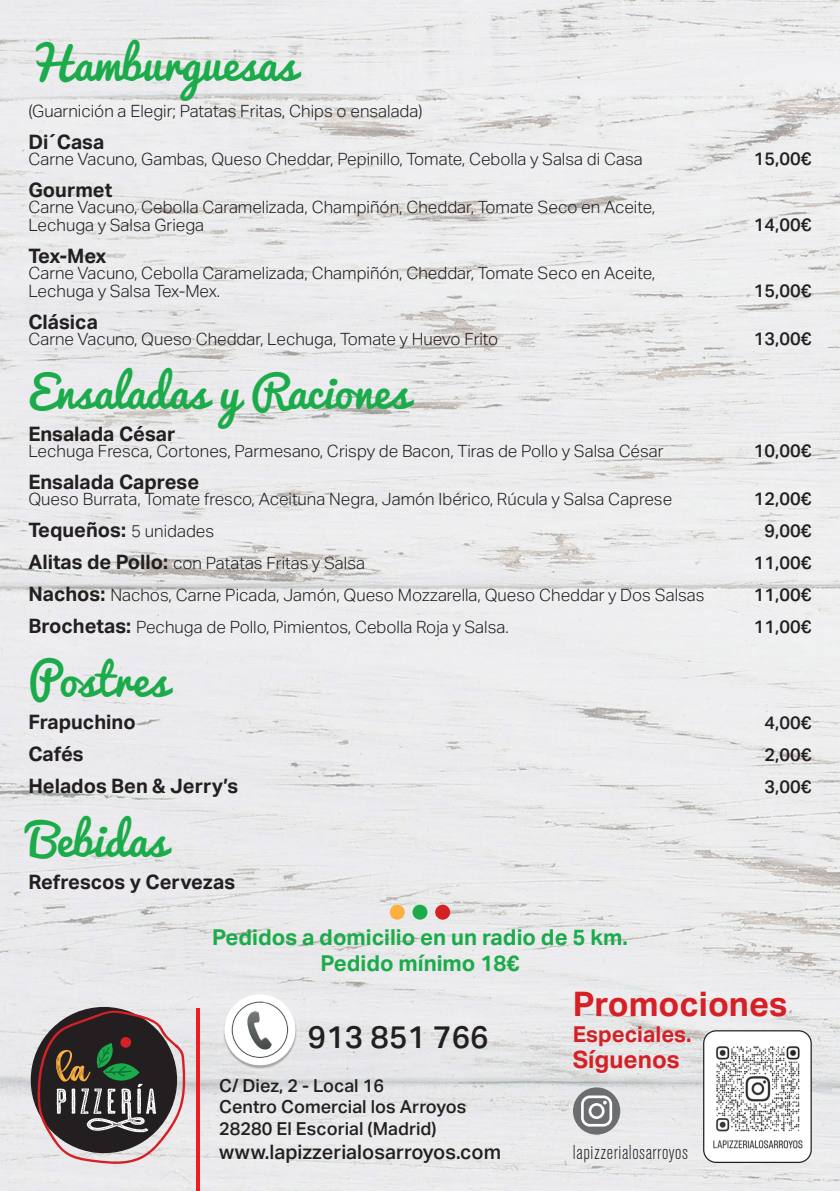
<style>
.page{position:relative;width:840px;height:1191px;background:#fff}
.page>*{position:absolute;margin:0;border:0;box-sizing:border-box;transform-origin:0 0}
.t1{font:44px "Pacifico";color:#1cab4a}
.t2{font:700 34px "Aktiv Grotesk";color:#d52026}
.t3{font:500 31.2px "Aktiv Grotesk";color:#231f20}
.t4{font:700 24px "Aktiv Grotesk";color:#d52026}
.t5{font:700 22px/26px "Aktiv Grotesk";color:#1cab4a;text-align:center}
.t6{font:700 22px "Aktiv Grotesk";color:#d52026}
.t7{font:700 20px "Aktiv Grotesk";color:#231f20}
.t8{font:500 20px "Aktiv Grotesk";color:#231f20}
.t9{font:300 condensed 20px "Akzidenz Grotesk BQ";letter-spacing:.03em;color:#231f20}
.t10{font:500 18px/21.6px "Aktiv Grotesk";color:#231f20}
.t11{font:300 17px/18px "Aktiv Grotesk";color:#231f20}
.s1{font-weight:300;font-size:17px}
.s2{font-weight:700;font-size:20px}
</style>
<div class="page">
<img style="left:0;top:0;width:839px;height:1191px">
<svg style="left:31px;top:1007px;width:154px;height:157px;background:#6f6764"></svg>
<div style="left:120px;top:1037px;width:11px;height:10px;background:#d52026;border-radius:50%"></div>
<img style="left:220px;top:992px;width:79px;height:78px">
<img style="left:228px;top:995px;width:64px;height:5px">
<img style="left:228px;top:996px;width:63px;height:4px">
<svg style="left:224px;top:1000px;width:71px;height:65px"></svg>
<hr style="left:196px;top:1009px;width:3px;height:182px;background:#ee1d23">
<svg style="left:572px;top:1087px;width:48px;height:47px"></svg>
<svg style="left:580px;top:1095px;width:31px;height:31px"></svg>
<div style="left:389px;top:904px;width:15px;height:15px;background:#fbb03f;border-radius:50%"></div>
<div style="left:412px;top:904px;width:15px;height:15px;background:#1cab4a;border-radius:50%"></div>
<div style="left:435px;top:904px;width:15px;height:15px;background:#d52026;border-radius:50%"></div>
<svg style="left:702px;top:1030px;width:109px;height:133px"></svg>
<h1 class="t1" style="left:28px;top:40px;width:269px">Hamburguesas</h1>
<p class="t11" style="left:28px;top:104px;width:395px">(Guarnición a Elegir; Patatas Fritas, Chips o ensalada)</p>
<p class="t7" style="left:28px;top:135px;width:77px">Di´Casa</p>
<p class="t11" style="left:28px;top:152px;width:615px">Carne Vacuno, Gambas, Queso Cheddar, Pepinillo, Tomate, Cebolla y Salsa di Casa</p>
<p class="t10" style="left:753px;top:148px;width:59px">15,00€</p>
<p class="t7" style="left:28px;top:183px;width:85px">Gourmet</p>
<p class="t11" style="left:28px;top:200px;width:628px">Carne Vacuno, Cebolla Caramelizada, Champiñón, Cheddar, Tomate Seco en Aceite,<br>Lechuga y Salsa Griega</p>
<p class="t10" style="left:753px;top:214px;width:59px">14,00€</p>
<p class="t7" style="left:28px;top:249px;width:80px">Tex-Mex</p>
<p class="t11" style="left:28px;top:266px;width:628px">Carne Vacuno, Cebolla Caramelizada, Champiñón, Cheddar, Tomate Seco en Aceite,<br>Lechuga y Salsa Tex-Mex.</p>
<p class="t10" style="left:753px;top:280px;width:59px">15,00€</p>
<p class="t7" style="left:28px;top:315px;width:71px">Clásica</p>
<p class="t11" style="left:28px;top:332px;width:471px">Carne Vacuno, Queso Cheddar, Lechuga, Tomate y Huevo Frito</p>
<p class="t10" style="left:753px;top:328px;width:59px">13,00€</p>
<h1 class="t1" style="left:28px;top:368px;width:382px">Ensaladas y Raciones</h1>
<p class="t7" style="left:28px;top:427px;width:148px">Ensalada César</p>
<p class="t11" style="left:28px;top:444px;width:636px">Lechuga Fresca, Cortones, Parmesano, Crispy de Bacon, Tiras de Pollo y Salsa César</p>
<p class="t10" style="left:753px;top:440px;width:59px">10,00€</p>
<p class="t7" style="left:28px;top:475px;width:172px">Ensalada Caprese</p>
<p class="t11" style="left:28px;top:492px;width:645px">Queso Burrata, Tomate fresco, Aceituna Negra, Jamón Ibérico, Rúcula y Salsa Caprese</p>
<p class="t10" style="left:753px;top:488px;width:59px">12,00€</p>
<p class="t7" style="left:28px;top:523px;width:187px">Tequeños: <span class="s1">5 unidades</span></p>
<p class="t10" style="left:764px;top:520px;width:48px">9,00€</p>
<p class="t11" style="left:28px;top:556px;width:338px"><span class="s2">Alitas de Pollo:</span> con Patatas Fritas y Salsa</p>
<p class="t10" style="left:753px;top:552px;width:59px">11,00€</p>
<p class="t11" style="left:28px;top:588px;width:677px"><span class="s2">Nachos:</span> Nachos, Carne Picada, Jamón, Queso Mozzarella, Queso Cheddar y Dos Salsas</p>
<p class="t10" style="left:753px;top:584px;width:59px">11,00€</p>
<p class="t11" style="left:28px;top:620px;width:481px"><span class="s2">Brochetas:</span> Pechuga de Pollo, Pimientos, Cebolla Roja y Salsa.</p>
<p class="t10" style="left:753px;top:616px;width:59px">11,00€</p>
<h1 class="t1" style="left:28px;top:656px;width:141px">Postres</h1>
<p class="t7" style="left:28px;top:715px;width:109px">Frapuchino</p>
<p class="t10" style="left:764px;top:712px;width:48px">4,00€</p>
<p class="t7" style="left:28px;top:747px;width:57px">Cafés</p>
<p class="t10" style="left:764px;top:744px;width:48px">2,00€</p>
<p class="t7" style="left:28px;top:779px;width:211px">Helados Ben &amp; Jerry’s</p>
<p class="t10" style="left:764px;top:776px;width:48px">3,00€</p>
<h1 class="t1" style="left:28px;top:816px;width:140px">Bebidas</h1>
<p class="t7" style="left:28px;top:875px;width:208px">Refrescos y Cervezas</p>
<p class="t5" style="left:212px;top:927px;width:417px">Pedidos a domicilio en un radio de 5 km.<br>Pedido mínimo 18€</p>
<h3 class="t3" style="left:308px;top:1019px;width:182px">913 851 766</h3>
<p class="t10" style="left:219px;top:1074px;width:248px">C/ Diez, 2 - Local 16<br>Centro Comercial los Arroyos<br>28280 El Escorial (Madrid)</p>
<p class="t8" style="left:219px;top:1140px;width:283px">www.lapizzerialosarroyos.com</p>
<h2 class="t2" style="left:572px;top:991px;width:216px">Promociones</h2>
<p class="t6" style="left:572px;top:1026px;width:120px">Especiales.</p>
<h3 class="t4" style="left:572px;top:1050px;width:108px">Síguenos</h3>
<p class="t9" style="left:572px;top:1141px;width:116px">lapizzerialosarroyos</p>
</div>
